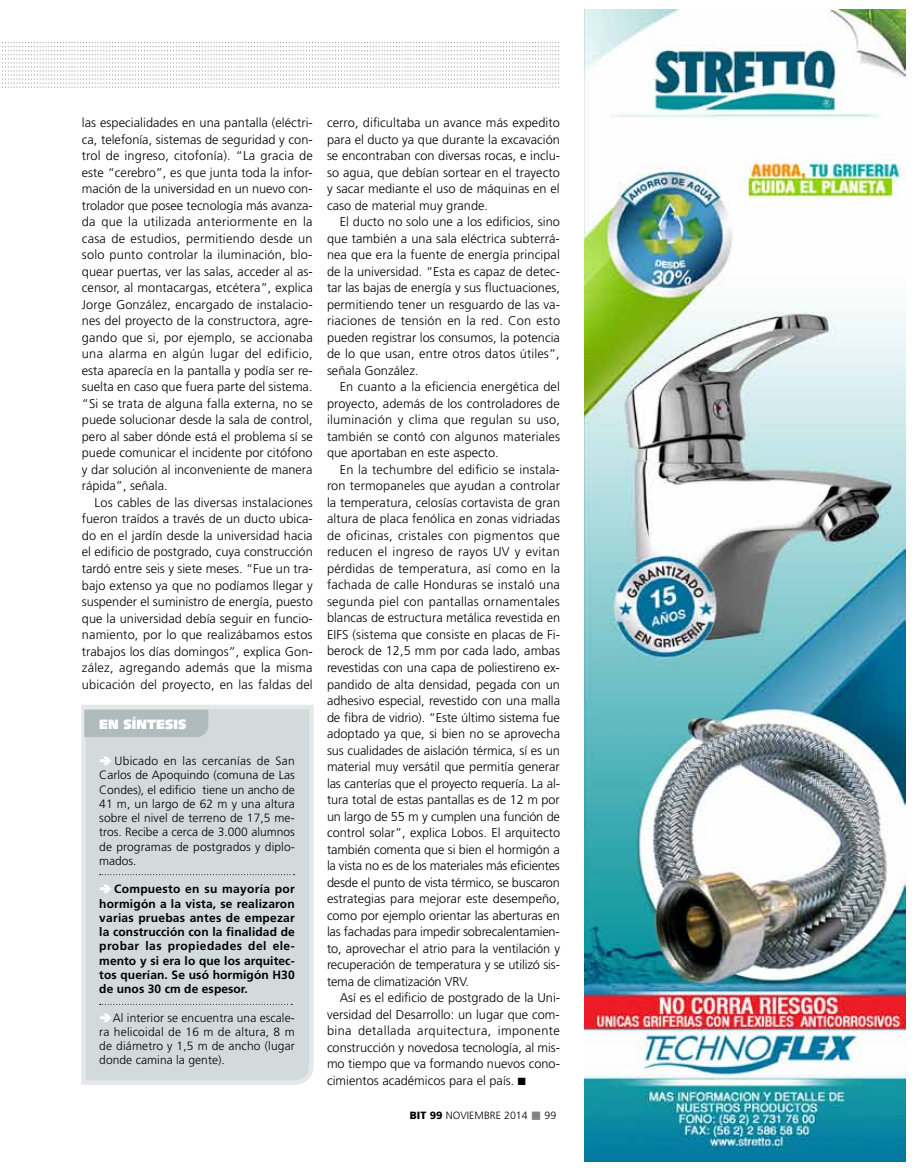
<style>
.page{position:relative;width:915px;height:1170px;background:#fff}
.page>*{position:absolute;margin:0;border:0;box-sizing:border-box;transform-origin:0 0}
.t1{font:900 13.5px "Syntax";letter-spacing:.005em;color:#fff}
.t2{font:300 12.75px/16.5px "Frutiger";color:#000;text-align:justify}
.t3{font:300 12px/14.2px "Frutiger";letter-spacing:.005em;color:#000;text-align:justify}
.t4{font:700 12px/14.2px "Frutiger";letter-spacing:.01em;color:#000;text-align:justify}
.t5{font:300 10.5px "Frutiger";letter-spacing:.005em;color:#000}
.s1{font-weight:900}
.s2{color:#808285}
</style>
<div class="page">
<svg style="left:2px;top:42px;width:558px;height:46px"></svg>
<svg style="left:81px;top:705px;width:233px;height:380px;background:#d3dadb"></svg>
<svg style="left:100px;top:874px;width:194px;height:1px"></svg>
<svg style="left:100px;top:1003px;width:192px;height:1px"></svg>
<div style="left:84px;top:709px;width:124px;height:28px;background:#afbbbc"></div>
<img style="left:584px;top:9px;width:321px;height:1152px">
<svg style="left:100px;top:756px;width:12px;height:9px"></svg>
<svg style="left:100px;top:884px;width:12px;height:9px"></svg>
<svg style="left:100px;top:1012px;width:12px;height:9px"></svg>
<p class="t2" style="left:82px;top:115px;width:232px">las especialidades en una pantalla (eléctri&shy;ca, telefonía, sistemas de seguridad y con&shy;trol de ingreso, citofonía). “La gracia de este “cerebro”, es que junta toda la infor&shy;mación de la universidad en un nuevo con&shy;trolador que posee tecnología más avanza&shy;da que la utilizada anteriormente en la casa de estudios, permitiendo desde un solo punto controlar la iluminación, blo&shy;quear puertas, ver las salas, acceder al as&shy;censor, al montacargas, etcétera”, explica Jorge González, encargado de instalacio&shy;nes del proyecto de la constructora, agre&shy;gando que si, por ejemplo, se accionaba una alarma en algún lugar del edificio, esta aparecía en la pantalla y podía ser re&shy;suelta en caso que fuera parte del sistema. “Si se trata de alguna falla externa, no se puede solucionar desde la sala de control, pero al saber dónde está el problema sí se puede comunicar el incidente por citófono y dar solución al inconveniente de manera rápida”, señala.</p>
<p class="t2" style="left:82px;top:494px;width:232px;text-indent:13px">Los cables de las diversas instalaciones fueron traídos a través de un ducto ubica&shy;do en el jardín desde la universidad hacia el edificio de postgrado, cuya construcción tardó entre seis y siete meses. “Fue un tra&shy;bajo extenso ya que no podíamos llegar y suspender el suministro de energía, puesto que la universidad debía seguir en funcio&shy;namiento, por lo que realizábamos estos trabajos los días domingos”, explica Gon&shy;zález, agregando además que la misma ubicación del proyecto, en las faldas del</p>
<p class="t1" style="left:99px;top:715px;width:89px">EN SÍNTESIS</p>
<p class="t3" style="left:99px;top:753px;width:197px;text-indent:15px">Ubicado en las cercanías de San Carlos de Apoquindo (comuna de Las Condes), el edificio tiene un ancho de 41 m, un largo de 62 m y una altura sobre el nivel de terreno de 17,5 me&shy;tros. Recibe a cerca de 3.000 alumnos de programas de postgrados y diplo&shy;mados.</p>
<p class="t4" style="left:99px;top:881px;width:197px;text-indent:15px">Compuesto en su mayoría por hormigón a la vista, se realizaron varias pruebas antes de empezar la construcción con la finalidad de probar las propiedades del ele&shy;mento y si era lo que los arquitec&shy;tos querían. Se usó hormigón H30 de unos 30 cm de espesor.</p>
<p class="t3" style="left:99px;top:1010px;width:197px;text-indent:14px">Al interior se encuentra una escale&shy;ra helicoidal de 16 m de altura, 8 m de diámetro y 1,5 m de ancho (lugar donde camina la gente).</p>
<p class="t2" style="left:327px;top:114px;width:234px">cerro, dificultaba un avance más expedito para el ducto ya que durante la excavación se encontraban con diversas rocas, e inclu&shy;so agua, que debían sortear en el trayecto y sacar mediante el uso de máquinas en el caso de material muy grande.</p>
<p class="t2" style="left:327px;top:213px;width:234px;text-indent:13px">El ducto no solo une a los edificios, sino que también a una sala eléctrica subterrá&shy;nea que era la fuente de energía principal de la universidad. “Esta es capaz de detec&shy;tar las bajas de energía y sus fluctuaciones, permitiendo tener un resguardo de las va&shy;riaciones de tensión en la red. Con esto pueden registrar los consumos, la potencia de lo que usan, entre otros datos útiles”, señala González.</p>
<p class="t2" style="left:327px;top:378px;width:234px;text-indent:13px">En cuanto a la eficiencia energética del proyecto, además de los controladores de iluminación y clima que regulan su uso, también se contó con algunos materiales que aportaban en este aspecto.</p>
<p class="t2" style="left:327px;top:461px;width:234px;text-indent:13px">En la techumbre del edificio se instala&shy;ron termopaneles que ayudan a controlar la temperatura, celosías cortavista de gran altura de placa fenólica en zonas vidriadas de oficinas, cristales con pigmentos que reducen el ingreso de rayos UV y evitan pérdidas de temperatura, así como en la fachada de calle Honduras se instaló una segunda piel con pantallas ornamentales blancas de estructura metálica revestida en EIFS (sistema que consiste en placas de Fi&shy;berock de 12,5 mm por cada lado, ambas revestidas con una capa de poliestireno ex&shy;pandido de alta densidad, pegada con un adhesivo especial, revestido con una malla de fibra de vidrio). “Este último sistema fue adoptado ya que, si bien no se aprovecha sus cualidades de aislación térmica, sí es un material muy versátil que permitía generar las canterías que el proyecto requería. La al&shy;tura total de estas pantallas es de 12 m por un largo de 55 m y cumplen una función de control solar”, explica Lobos. El arquitecto también comenta que si bien el hormigón a la vista no es de los materiales más eficientes desde el punto de vista térmico, se buscaron estrategias para mejorar este desempeño, como por ejemplo orientar las aberturas en las fachadas para impedir sobrecalentamien&shy;to, aprovechar el atrio para la ventilación y recuperación de temperatura y se utilizó sis&shy;tema de climatización VRV.</p>
<p class="t2" style="left:327px;top:989px;width:234px;text-indent:13px">Así es el edificio de postgrado de la Uni&shy;versidad del Desarrollo: un lugar que com&shy;bina detallada arquitectura, imponente construcción y novedosa tecnología, al mis&shy;mo tiempo que va formando nuevos cono&shy;cimientos académicos para el país. ■</p>
<p class="t5" style="left:410px;top:1109px;width:148px"><span class="s1">BIT 99</span> noviembre 2014 <span class="s2">■</span> 99</p>
</div>
